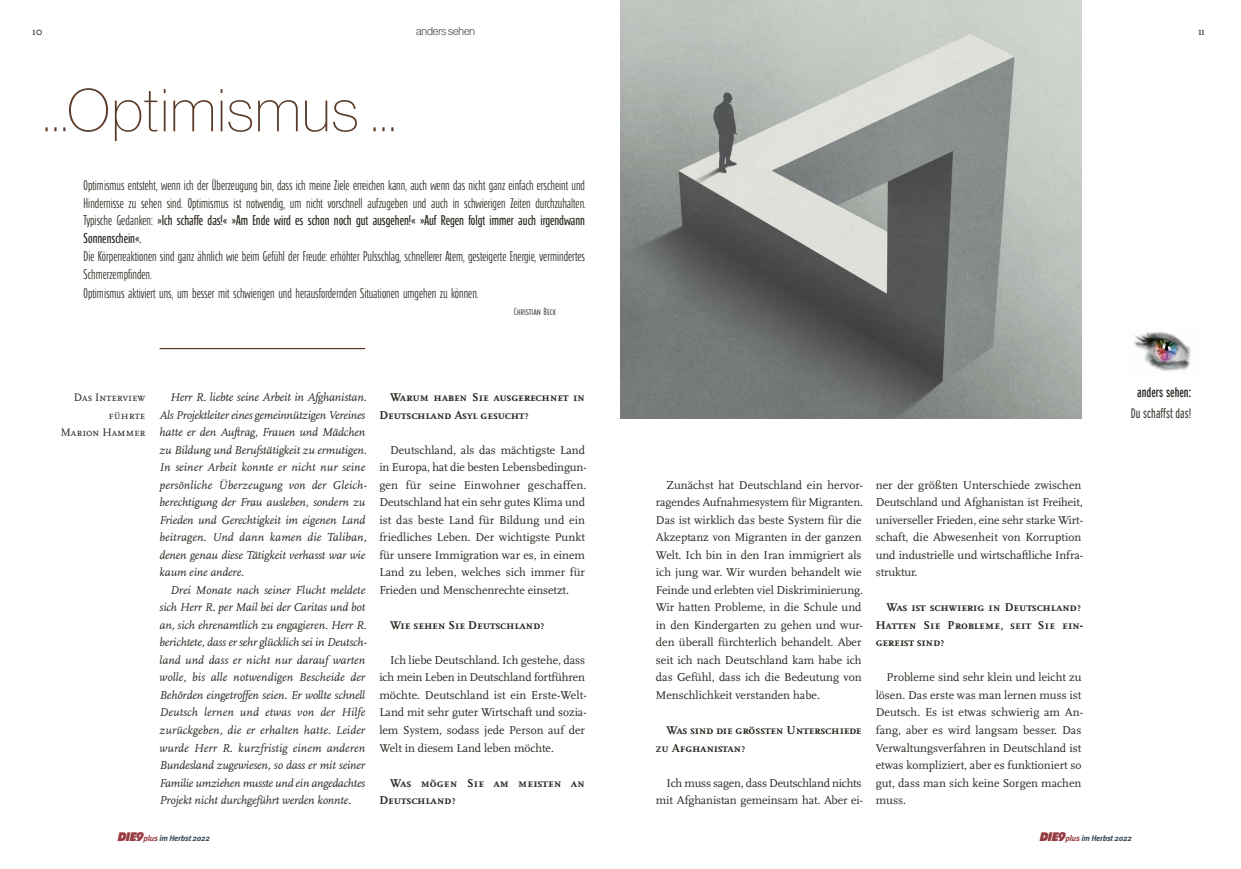
<style>
.page{position:relative;width:1241px;height:869px;background:#fff}
.page>*{position:absolute;margin:0;border:0;box-sizing:border-box;transform-origin:0 0}
.t1{font:59.38px "N Haas Grotesk DS Std 25 Th";letter-spacing:.025em;color:#5a3b28}
.t2{font:300 13.75px/17.5px "Golary Red";color:#2a251f;text-align:justify}
.t3{font:300 extra-condensed 13.75px "Interstate";color:#2a251f}
.t4{font:extra-condensed 13.75px "Interstate";color:#2a251f}
.t5{font:11.88px/17.5px "Scala";color:#2a251f}
.t6{font:italic 11.88px/17.5px "Scala";letter-spacing:-.01em;color:#2a251f}
.t7{font:700 11.88px/17.5px "Scala Caps";color:#2a251f}
.t8{font:11.88px/17.5px "Scala";letter-spacing:-.02em;color:#2a251f;text-align:right}
.t9{font:11.25px/17.5px "Scala Caps";color:#2a251f;text-align:right}
.t10{font:11.25px "N Haas Grotesk DS Pro 35 X Lt";color:#2a251f}
.t11{font:11.25px "Scala";color:#2a251f}
.t12{font:10px "Golary Red Light Caps";color:#2a251f}
.t13{font:italic 700 8.12px "Meta";letter-spacing:-.025em;color:#394a57}
.s1{font-weight:400}
.s2{font-family:"Diamanti Condensed EF";font-weight:900;font-size:13px;color:#963b41}
.s3{color:#963b41}
</style>
<div class="page">
<hr style="left:159px;top:348px;width:206px;height:1px;background:#5a3b28">
<img style="left:620px;top:0;width:461px;height:418px">
<img style="left:1133px;top:331px;width:58px;height:40px">
<p class="t11" style="left:33px;top:26px;width:11px">10</p>
<p class="t10" style="left:416px;top:27px;width:61px">anders sehen</p>
<h1 class="t1" style="left:43px;top:89px;width:354px">…Optimismus …</h1>
<p class="t2" style="left:84px;top:177px;width:503px">Optimismus entsteht, wenn ich der Überzeugung bin, dass ich meine Ziele erreichen kann, auch wenn das nicht ganz einfach erscheint und Hindernisse zu sehen sind. Optimismus ist notwendig, um nicht vorschnell aufzugeben und auch in schwierigen Zeiten durchzuhalten.<br>Typische Gedanken: <span class="s1">»Ich schaffe das!« »Am Ende wird es schon noch gut ausgehen!« »Auf Regen folgt immer auch irgendwann Sonnenschein«.</span></p>
<p class="t2" style="left:84px;top:248px;width:503px">Die Körperreaktionen sind ganz ähnlich wie beim Gefühl der Freude: erhöhter Pulsschlag, schnellerer Atem, gesteigerte Energie, vermindertes<br>Schmerzempfinden.</p>
<p class="t2" style="left:84px;top:284px;width:396px">Optimismus aktiviert uns, um besser mit schwierigen und herausfordernden Situationen umgehen zu können.</p>
<p class="t12" style="left:514px;top:308px;width:44px">Christian Beck</p>
<p class="t9" style="left:61px;top:389px;width:86px">Das Interview führte<br>Marion Hammer</p>
<p class="t6" style="left:159px;top:389px;width:208px;text-indent:11px">Herr R. liebte seine Arbeit in Afghanistan.<br>Als Projektleiter eines gemeinnützigen Vereines hatte er den Auftrag, Frauen und Mädchen zu Bildung und Berufstätigkeit zu ermutigen.<br>In seiner Arbeit konnte er nicht nur seine persönliche Überzeugung von der Gleich&shy;berechtigung der Frau ausleben, sondern zu Frieden und Gerechtigkeit im eigenen Land beitragen. Und dann kamen die Taliban, denen genau diese Tätigkeit verhasst war wie kaum eine andere.</p>
<p class="t6" style="left:159px;top:581px;width:209px;text-indent:11px">Drei Monate nach seiner Flucht meldete sich Herr R. per Mail bei der Caritas und bot an, sich ehrenamtlich zu engagieren. Herr R. berichtete, dass er sehr glücklich sei in Deutsch&shy;land und dass er nicht nur darauf warten wolle, bis alle notwendigen Bescheide der Behörden eingetroffen seien. Er wollte schnell Deutsch lernen und etwas von der Hilfe zurückgeben, die er erhalten hatte. Leider wurde Herr R. kurzfristig einem anderen Bundesland zugewiesen, so dass er mit seiner Familie umziehen musste und ein angedachtes Projekt nicht durchgeführt werden konnte.</p>
<p class="t13" style="left:118px;top:834px;width:93px"><span class="s2">DIE9</span><span class="s3">plus</span> im Herbst 2022</p>
<p class="t7" style="left:379px;top:388px;width:207px;text-indent:11px">Warum haben Sie ausgerechnet in<br>Deutschland Asyl gesucht?</p>
<p class="t5" style="left:379px;top:441px;width:209px;text-indent:11px">Deutschland, als das mächtigste Land in Europa, hat die besten Lebensbedingun&shy;gen für seine Einwohner geschaffen.<br>Deutschland hat ein sehr gutes Klima und ist das beste Land für Bildung und ein friedliches Leben. Der wichtigste Punkt für unsere Immigration war es, in einem Land zu leben, welches sich immer für Frieden und Menschenrechte einsetzt.</p>
<p class="t7" style="left:390px;top:616px;width:156px">Wie sehen Sie Deutschland?</p>
<p class="t5" style="left:379px;top:651px;width:209px;text-indent:11px">Ich liebe Deutschland. Ich gestehe, dass ich mein Leben in Deutschland fortführen möchte. Deutschland ist ein Erste-Welt-Land mit sehr guter Wirtschaft und sozia&shy;lem System, sodass jede Person auf der Welt in diesem Land leben möchte.</p>
<p class="t7" style="left:379px;top:773px;width:207px;text-indent:11px">Was mögen Sie am meisten an<br>Deutschland?</p>
<p class="t11" style="left:1198px;top:26px;width:8px">11</p>
<p class="t4" style="left:1137px;top:384px;width:56px">anders sehen:</p>
<p class="t3" style="left:1130px;top:405px;width:62px">Du schaffst das!</p>
<p class="t5" style="left:656px;top:476px;width:209px;text-indent:11px">Zunächst hat Deutschland ein hervor&shy;ragendes Aufnahmesystem für Migranten.<br>Das ist wirklich das beste System für die Akzeptanz von Migranten in der ganzen Welt. Ich bin in den Iran immigriert als ich jung war. Wir wurden behandelt wie Feinde und erlebten viel Diskriminierung.<br>Wir hatten Probleme, in die Schule und in den Kindergarten zu gehen und wur&shy;den überall fürchterlich behandelt. Aber seit ich nach Deutschland kam habe ich das Gefühl, dass ich die Bedeutung von Menschlichkeit verstanden habe.</p>
<p class="t7" style="left:656px;top:721px;width:207px;text-indent:11px">Was sind die größten Unterschiede zu Afghanistan?</p>
<p class="t8" style="left:656px;top:774px;width:209px">Ich muss sagen, dass Deutschland nichts mit Afghanistan gemeinsam hat. Aber ei-</p>
<p class="t5" style="left:875px;top:476px;width:209px">ner der größten Unterschiede zwischen Deutschland und Afghanistan ist Freiheit, universeller Frieden, eine sehr starke Wirt&shy;schaft, die Abwesenheit von Korruption und industrielle und wirtschaftliche Infra&shy;struktur.</p>
<p class="t7" style="left:875px;top:598px;width:209px;text-indent:11px">Was ist schwierig in Deutschland?<br>Hatten Sie Probleme, seit Sie ein&shy;gereist sind?</p>
<p class="t5" style="left:875px;top:669px;width:209px;text-indent:11px">Probleme sind sehr klein und leicht zu lösen. Das erste was man lernen muss ist Deutsch. Es ist etwas schwierig am An&shy;fang, aber es wird langsam besser. Das Verwaltungsverfahren in Deutschland ist etwas kompliziert, aber es funktioniert so gut, dass man sich keine Sorgen machen muss.</p>
<p class="t13" style="left:1040px;top:834px;width:93px"><span class="s2">DIE9</span><span class="s3">plus</span> im Herbst 2022</p>
</div>
